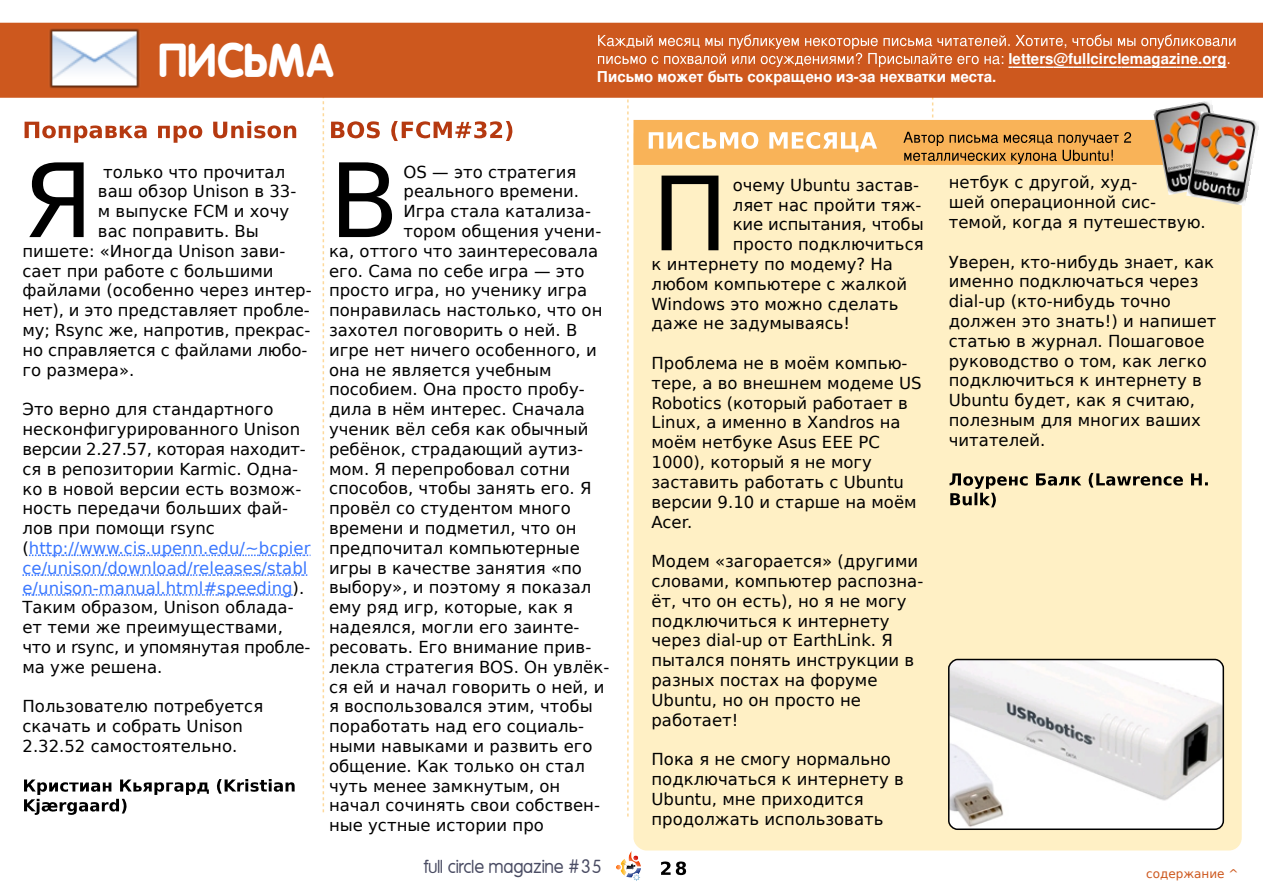
<style>
.page{position:relative;width:1263px;height:893px;background:#fff}
.page>*{position:absolute;margin:0;border:0;box-sizing:border-box;transform-origin:0 0}
.t1{font:102.45px "DejaVu Sans";color:#000}
.t2{font:700 45px "Mg Open Modata";color:#fff;scale:.9 1}
.t3{font:18px "Mg Open Modata";color:#4a4c63}
.t4{font:16.5px/19.8px "DejaVu Sans";color:#000}
.t5{font:700 15px "Free Sans";color:#fff}
.t6{font:12px "DejaVu Sans";color:#cd581e}
.s1{color:#3b78ff}
</style>
<div class="page">
<svg style="left:323px;top:98px;width:1px;height:714px"></svg>
<svg style="left:627px;top:99px;width:2px;height:717px"></svg>
<img style="left:616px;top:851px;width:25px;height:30px">
<svg style="left:661px;top:861px;width:25px;height:14px"></svg>
<div style="left:0;top:23px;width:1263px;height:75px;background:#cd581e"></div>
<div style="left:633px;top:165px;width:609px;height:685px;background:#fff0c5"></div>
<div style="left:633px;top:120px;width:609px;height:45px;background:#f9b358"></div>
<img style="left:47px;top:22px;width:96px;height:76px">
<svg style="left:25px;top:122px;width:122px;height:21px"></svg>
<svg style="left:158px;top:125px;width:44px;height:18px"></svg>
<svg style="left:213px;top:121px;width:83px;height:17px"></svg>
<svg style="left:29px;top:555px;width:281px;height:1px"></svg>
<svg style="left:22px;top:574px;width:285px;height:2px"></svg>
<svg style="left:22px;top:594px;width:271px;height:2px"></svg>
<svg style="left:217px;top:779px;width:78px;height:15px"></svg>
<svg style="left:24px;top:779px;width:185px;height:36px"></svg>
<svg style="left:331px;top:121px;width:49px;height:17px"></svg>
<svg style="left:391px;top:121px;width:121px;height:20px"></svg>
<svg style="left:1191px;top:473px;width:17px;height:12px"></svg>
<img style="left:1183px;top:101px;width:30px;height:94px">
<img style="left:1186px;top:111px;width:73px;height:95px">
<svg style="left:947px;top:658px;width:278px;height:173px"></svg>
<svg style="left:598px;top:34px;width:637px;height:34px"></svg>
<svg style="left:649px;top:132px;width:109px;height:17px"></svg>
<svg style="left:769px;top:132px;width:108px;height:20px"></svg>
<svg style="left:903px;top:97px;width:280px;height:722px"></svg>
<h2 class="t2" style="left:160px;top:34px;width:197px">ПИСЬМА</h2>
<p class="t5" style="left:597px;top:67px;width:401px">Письмо может быть сокращено из-за нехватки места.</p>
<p class="t5" style="left:1008px;top:49px;width:220px">letters@fullcirclemagazine.org</p>
<h1 class="t1" style="left:22px;top:142px;width:73px">Я</h1>
<p class="t4" style="left:103px;top:162px;width:184px">только что прочитал</p>
<p class="t4" style="left:98px;top:182px;width:200px">ваш обзор Unison в 33-</p>
<p class="t4" style="left:98px;top:202px;width:193px">м выпуске FCM и хочу</p>
<p class="t4" style="left:98px;top:221px;width:163px">вас поправить. Вы</p>
<p class="t4" style="left:22px;top:241px;width:264px">пишете: «Иногда Unison зави-</p>
<p class="t4" style="left:22px;top:261px;width:253px">сает при работе с большими</p>
<p class="t4" style="left:22px;top:281px;width:291px">файлами (особенно через интер-</p>
<p class="t4" style="left:22px;top:301px;width:289px">нет), и это представляет пробле-</p>
<p class="t4" style="left:22px;top:320px;width:289px">му; Rsync же, напротив, прекрас-</p>
<p class="t4" style="left:22px;top:340px;width:286px">но справляется с файлами любо-</p>
<p class="t4" style="left:22px;top:360px;width:113px">го размера».</p>
<p class="t4" style="left:22px;top:400px;width:289px">Это верно для стандартного несконфигурированного Unison версии 2.27.57, которая находит&shy;ся в репозитории Karmic. Одна&shy;ко в новой версии есть возмож&shy;ность передачи больших фай&shy;лов при помощи rsync (<span class="s1">http://www.cis.upenn.edu/~bcpier ce/unison/download/releases/stabl e/unison-manual.html#speeding</span>).<br>Таким образом, Unison облада&shy;ет теми же преимуществами, что и rsync, и упомянутая пробле&shy;ма уже решена.</p>
<p class="t4" style="left:22px;top:697px;width:242px">Пользователю потребуется скачать и собрать Unison<br>2.32.52 самостоятельно.</p>
<h1 class="t1" style="left:329px;top:142px;width:72px">B</h1>
<p class="t4" style="left:404px;top:162px;width:174px">OS — это стратегия</p>
<p class="t4" style="left:404px;top:182px;width:177px">реального времени.</p>
<p class="t4" style="left:404px;top:202px;width:189px">Игра стала катализа-</p>
<p class="t4" style="left:404px;top:221px;width:199px">тором общения учени-</p>
<p class="t4" style="left:329px;top:241px;width:271px">ка, оттого что заинтересовала</p>
<p class="t4" style="left:329px;top:261px;width:257px">его. Сама по себе игра — это</p>
<p class="t4" style="left:329px;top:281px;width:260px">просто игра, но ученику игра</p>
<p class="t4" style="left:329px;top:301px;width:275px">понравилась настолько, что он</p>
<p class="t4" style="left:329px;top:320px;width:250px">захотел поговорить о ней. В</p>
<p class="t4" style="left:329px;top:340px;width:269px">игре нет ничего особенного, и</p>
<p class="t4" style="left:329px;top:360px;width:224px">она не является учебным</p>
<p class="t4" style="left:329px;top:380px;width:257px">пособием. Она просто пробу-</p>
<p class="t4" style="left:329px;top:400px;width:258px">дила в нём интерес. Сначала</p>
<p class="t4" style="left:329px;top:419px;width:261px">ученик вёл себя как обычный</p>
<p class="t4" style="left:329px;top:439px;width:256px">ребёнок, страдающий аутиз-</p>
<p class="t4" style="left:329px;top:459px;width:243px">мом. Я перепробовал сотни</p>
<p class="t4" style="left:329px;top:479px;width:264px">способов, чтобы занять его. Я</p>
<p class="t4" style="left:329px;top:499px;width:243px">провёл со студентом много</p>
<p class="t4" style="left:329px;top:518px;width:249px">времени и подметил, что он</p>
<p class="t4" style="left:329px;top:538px;width:252px">предпочитал компьютерные</p>
<p class="t4" style="left:329px;top:558px;width:254px">игры в качестве занятия «по</p>
<p class="t4" style="left:329px;top:578px;width:264px">выбору», и поэтому я показал</p>
<p class="t4" style="left:329px;top:598px;width:246px">ему ряд игр, которые, как я</p>
<p class="t4" style="left:329px;top:617px;width:252px">надеялся, могли его заинте-</p>
<p class="t4" style="left:329px;top:637px;width:264px">ресовать. Его внимание прив-</p>
<p class="t4" style="left:329px;top:657px;width:282px">лекла стратегия BOS. Он увлёк-</p>
<p class="t4" style="left:329px;top:677px;width:277px">ся ей и начал говорить о ней, и</p>
<p class="t4" style="left:329px;top:697px;width:265px">я воспользовался этим, чтобы</p>
<p class="t4" style="left:329px;top:716px;width:257px">поработать над его социаль-</p>
<p class="t4" style="left:329px;top:736px;width:265px">ными навыками и развить его</p>
<p class="t4" style="left:329px;top:756px;width:257px">общение. Как только он стал</p>
<p class="t4" style="left:329px;top:776px;width:233px">чуть менее замкнутым, он</p>
<p class="t4" style="left:329px;top:796px;width:272px">начал сочинять свои собствен-</p>
<p class="t4" style="left:329px;top:815px;width:216px">ные устные истории про</p>
<h1 class="t1" style="left:651px;top:155px;width:78px">П</h1>
<p class="t4" style="left:733px;top:175px;width:188px">очему Ubuntu застав-</p>
<p class="t4" style="left:733px;top:195px;width:190px">ляет нас пройти тяж-</p>
<p class="t4" style="left:733px;top:215px;width:192px">кие испытания, чтобы</p>
<p class="t4" style="left:733px;top:235px;width:192px">просто подключиться</p>
<p class="t4" style="left:651px;top:254px;width:243px">к интернету по модему? На</p>
<p class="t4" style="left:651px;top:274px;width:257px">любом компьютере с жалкой</p>
<p class="t4" style="left:651px;top:294px;width:249px">Windows это можно сделать</p>
<p class="t4" style="left:651px;top:314px;width:200px">даже не задумываясь!</p>
<p class="t4" style="left:651px;top:353px;width:272px">Проблема не в моём компью&shy;тере, а во внешнем модеме US<br>Robotics (который работает в<br>Linux, а именно в Xandros на моём нетбуке Asus EEE PC<br>1000), который я не могу заставить работать с Ubuntu версии 9.10 и старше на моём<br>Acer.</p>
<p class="t4" style="left:651px;top:551px;width:273px">Модем «загорается» (другими словами, компьютер распозна&shy;ёт, что он есть), но я не могу подключиться к интернету через dial-up от EarthLink. Я пытался понять инструкции в разных постах на форуме<br>Ubuntu, но он просто не работает!</p>
<p class="t4" style="left:651px;top:749px;width:254px">Пока я не смогу нормально подключаться к интернету в<br>Ubuntu, мне приходится продолжать использовать</p>
<p class="t4" style="left:949px;top:173px;width:259px">нетбук с другой, худ-<br>шей операционной сис&shy;темой, когда я путешествую.</p>
<p class="t4" style="left:949px;top:252px;width:269px">Уверен, кто-нибудь знает, как именно подключаться через dial-up (кто-нибудь точно должен это знать!) и напишет статью в журнал. Пошаговое руководство о том, как легко подключиться к интернету в<br>Ubuntu будет, как я считаю, полезным для многих ваших читателей.</p>
<p class="t3" style="left:424px;top:857px;width:180px">full circle magazine #35</p>
<p class="t6" style="left:1146px;top:867px;width:94px">содержание ^</p>
</div>
